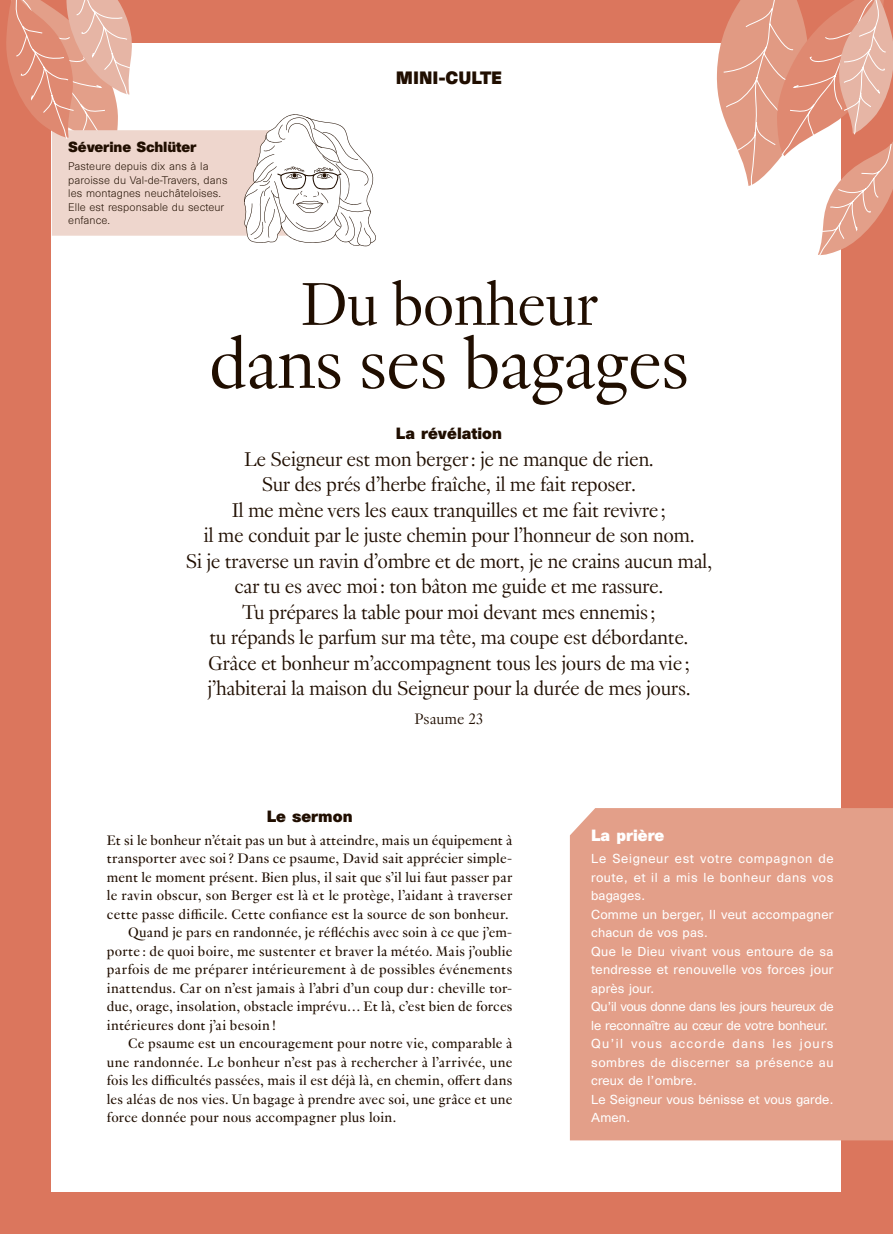
<style>
.page{position:relative;width:893px;height:1234px;background:#fff}
.page>*{position:absolute;margin:0;border:0;box-sizing:border-box;transform-origin:0 0}
.REF_Titres_indd{font:300 78px "Genath";letter-spacing:-.02em;color:#200e00}
.REF_Titres_indd-2{font:300 66px "Genath";letter-spacing:-.02em;color:#200e00}
.REF_Chapeaux_indd{font:300 21.75px "Genath";letter-spacing:-.02em;color:#200e00}
.REF_Titre-encadre_in{font:700 16.5px "Unica SB";color:#200e00}
.REF_Chapeaux_indd-2{font:300 16.5px "Genath";color:#200e00}
.REF_Texte_indd{font:15px/18.5px "Genath";letter-spacing:.015em;color:#200e00;text-align:justify}
.REF_Titre-encadre_in-2{font:700 15px "Unica SB";color:#200e00}
.REF_Titre-encadre_in-3{font:700 15px "Unica SB";color:#fff}
.REF_legendes_copyrig{font:700 13.5px "Unica SB";letter-spacing:-.01em;color:#200e00}
.REF_Texte-encadre_in{font:12px/18.5px "Unica SB";letter-spacing:.01em;color:#fff;text-align:justify}
.REF_Texte-encadre_in-2{font:12px/18.5px "Unica SB";letter-spacing:-.025em;color:#fff}
.REF_legendes_copyrig-2{font:300 10.2px "Unica SB";letter-spacing:.01em;color:#200e00}
</style>
<div class="page">
<div style="left:0;top:0;width:893px;height:1233px;background:#db765d"></div>
<div style="left:52px;top:43px;width:789px;height:1147px;background:#fff"></div>
<div style="left:570px;top:808px;width:323px;height:332px;background:#e39f89"></div>
<svg style="left:716px;top:0;width:177px;height:256px"></svg>
<svg style="left:6px;top:0;width:370px;height:248px"></svg>
<p class="REF_legendes_copyrig" style="left:68px;top:139px;width:130px">Séverine Schlüter</p>
<p class="REF_legendes_copyrig-2" style="left:68px;top:160px;width:142px">Pasteure depuis dix ans à la</p>
<p class="REF_legendes_copyrig-2" style="left:68px;top:174px;width:161px">paroisse du Val-de-Travers, dans</p>
<p class="REF_legendes_copyrig-2" style="left:68px;top:187px;width:154px">les montagnes neuchâteloises.</p>
<p class="REF_legendes_copyrig-2" style="left:68px;top:201px;width:157px">Elle est responsable du secteur</p>
<p class="REF_legendes_copyrig-2" style="left:68px;top:214px;width:43px">enfance.</p>
<p class="REF_Titre-encadre_in" style="left:396px;top:67px;width:108px">MINI-CULTE</p>
<p class="REF_Titres_indd-2" style="left:301px;top:257px;width:300px">Du bonheur</p>
<p class="REF_Titres_indd" style="left:209px;top:308px;width:482px">dans ses bagages</p>
<p class="REF_Titre-encadre_in-2" style="left:396px;top:424px;width:108px">La révélation</p>
<p class="REF_Chapeaux_indd" style="left:244px;top:443px;width:411px">Le Seigneur est mon berger : je ne manque de rien.</p>
<p class="REF_Chapeaux_indd" style="left:262px;top:469px;width:376px">Sur des prés d’herbe fraîche, il me fait reposer.</p>
<p class="REF_Chapeaux_indd" style="left:232px;top:494px;width:436px">Il me mène vers les eaux tranquilles et me fait revivre ;</p>
<p class="REF_Chapeaux_indd" style="left:203px;top:520px;width:493px">il me conduit par le juste chemin pour l’honneur de son nom.</p>
<p class="REF_Chapeaux_indd" style="left:186px;top:545px;width:528px">Si je traverse un ravin d’ombre et de mort, je ne crains aucun mal,</p>
<p class="REF_Chapeaux_indd" style="left:235px;top:571px;width:430px">car tu es avec moi : ton bâton me guide et me rassure.</p>
<p class="REF_Chapeaux_indd" style="left:242px;top:596px;width:415px">Tu prépares la table pour moi devant mes ennemis ;</p>
<p class="REF_Chapeaux_indd" style="left:209px;top:622px;width:481px">tu répands le parfum sur ma tête, ma coupe est débordante.</p>
<p class="REF_Chapeaux_indd" style="left:208px;top:647px;width:483px">Grâce et bonheur m’accompagnent tous les jours de ma vie ;</p>
<p class="REF_Chapeaux_indd" style="left:207px;top:673px;width:485px">j’habiterai la maison du Seigneur pour la durée de mes jours.</p>
<p class="REF_Chapeaux_indd-2" style="left:415px;top:707px;width:70px">Psaume 23</p>
<p class="REF_Titre-encadre_in-2" style="left:267px;top:806px;width:87px">Le sermon</p>
<p class="REF_Texte_indd" style="left:107px;top:829px;width:407px">Et si le bonheur n’était pas un but à atteindre, mais un équipement à transporter avec soi ? Dans ce psaume, David sait apprécier simple&shy;ment le moment présent. Bien plus, il sait que s’il lui faut passer par le ravin obscur, son Berger est là et le protège, l’aidant à traverser cette passe difficile. Cette confiance est la source de son bonheur.</p>
<p class="REF_Texte_indd" style="left:107px;top:922px;width:407px;text-indent:21px">Quand je pars en randonnée, je réfléchis avec soin à ce que j’em&shy;porte : de quoi boire, me sustenter et braver la météo. Mais j’oublie parfois de me préparer intérieurement à de possibles événements inattendus. Car on n’est jamais à l’abri d’un coup dur : cheville tor&shy;due, orage, insolation, obstacle imprévu… Et là, c’est bien de forces intérieures dont j’ai besoin !</p>
<p class="REF_Texte_indd" style="left:107px;top:1032px;width:407px;text-indent:21px">Ce psaume est un encouragement pour notre vie, comparable à une randonnée. Le bonheur n’est pas à rechercher à l’arrivée, une fois les difficultés passées, mais il est déjà là, en chemin, offert dans les aléas de nos vies. Un bagage à prendre avec soi, une grâce et une force donnée pour nous accompagner plus loin.</p>
<p class="REF_Titre-encadre_in-3" style="left:591px;top:825px;width:75px">La prière</p>
<p class="REF_Texte-encadre_in" style="left:591px;top:850px;width:244px">Le Seigneur est votre compagnon de route, et il a mis le bonheur dans vos bagages.</p>
<p class="REF_Texte-encadre_in" style="left:591px;top:905px;width:244px">Comme un berger, II veut accompagner chacun de vos pas.</p>
<p class="REF_Texte-encadre_in" style="left:591px;top:942px;width:244px">Que le Dieu vivant vous entoure de sa tendresse et renouvelle vos forces jour après jour.</p>
<p class="REF_Texte-encadre_in-2" style="left:591px;top:997px;width:244px">Qu’il vous donne dans les jours heureux de le reconnaître au cœur de votre bonheur.</p>
<p class="REF_Texte-encadre_in" style="left:591px;top:1034px;width:244px">Qu’il vous accorde dans les jours sombres de discerner sa présence au creux de l’ombre.</p>
<p class="REF_Texte-encadre_in" style="left:591px;top:1089px;width:244px">Le Seigneur vous bénisse et vous garde.</p>
<p class="REF_Texte-encadre_in" style="left:591px;top:1108px;width:41px">Amen.</p>
</div>
